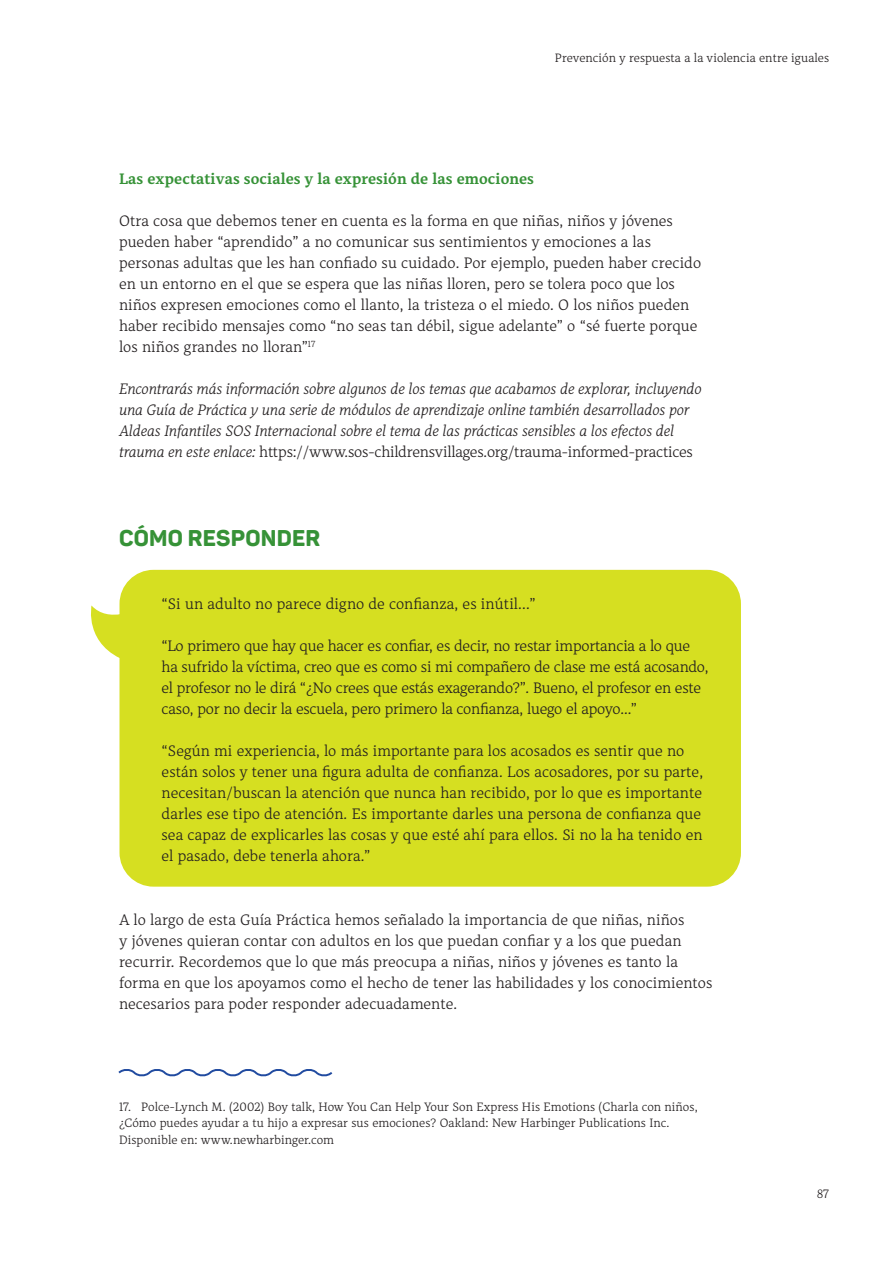
<style>
.page{position:relative;width:893px;height:1263px;background:#fff}
.page>*{position:absolute;margin:0;border:0;box-sizing:border-box;transform-origin:0 0}
.t1{font:800 22.5px "Panton";letter-spacing:.01em;color:#369237}
.t2{font:300 15px/21px "Alkes";letter-spacing:.005em;color:#231f20}
.t3{font:italic 300 15px/21px "Alkes";letter-spacing:-.01em;color:#231f20}
.t4{font:300 15px/21px "Alkes";letter-spacing:-.015em;color:#231f20}
.t5{font:700 15px "Alkes";letter-spacing:.01em;color:#369237}
.t6{font:300 12px/16.5px "Alkes";letter-spacing:.005em;color:#231f20}
.s1{font-style:normal}
</style>
<div class="page">
<svg style="left:91px;top:605px;width:28px;height:53px"></svg>
<div style="left:119px;top:570px;width:622px;height:317px;background:#d6df21;border-radius:34px"></div>
<svg style="left:118px;top:1069px;width:215px;height:8px"></svg>
<p class="t6" style="left:555px;top:50px;width:276px">Prevención y respuesta a la violencia entre iguales</p>
<p class="t5" style="left:119px;top:169px;width:416px">Las expectativas sociales y la expresión de las emociones</p>
<p class="t2" style="left:119px;top:210px;width:584px">Otra cosa que debemos tener en cuenta es la forma en que niñas, niños y jóvenes pueden haber “aprendido” a no comunicar sus sentimientos y emociones a las personas adultas que les han confiado su cuidado. Por ejemplo, pueden haber crecido en un entorno en el que se espera que las niñas lloren, pero se tolera poco que los niños expresen emociones como el llanto, la tristeza o el miedo. O los niños pueden haber recibido mensajes como “no seas tan débil, sigue adelante” o “sé fuerte porque los niños grandes no lloran”<sup>17</sup></p>
<p class="t3" style="left:119px;top:378px;width:584px">Encontrarás más información sobre algunos de los temas que acabamos de explorar, incluyendo una Guía de Práctica y una serie de módulos de aprendizaje online también desarrollados por Aldeas Infantiles SOS Internacional sobre el tema de las prácticas sensibles a los efectos del trauma en este enlace: <span class="s1">https://www.sos-childrensvillages.org/trauma-informed-practices</span></p>
<h1 class="t1" style="left:119px;top:524px;width:203px">CÓMO RESPONDER</h1>
<p class="t2" style="left:162px;top:593px;width:375px">“Si un adulto no parece digno de confianza, es inútil...”</p>
<p class="t4" style="left:162px;top:635px;width:548px">“Lo primero que hay que hacer es confiar, es decir, no restar importancia a lo que ha sufrido la víctima, creo que es como si mi compañero de clase me está acosando, el profesor no le dirá “¿No crees que estás exagerando?”. Bueno, el profesor en este caso, por no decir la escuela, pero primero la confianza, luego el apoyo...”</p>
<p class="t2" style="left:162px;top:740px;width:543px">“Según mi experiencia, lo más importante para los acosados es sentir que no están solos y tener una figura adulta de confianza. Los acosadores, por su parte, necesitan/buscan la atención que nunca han recibido, por lo que es importante darles ese tipo de atención. Es importante darles una persona de confianza que sea capaz de explicarles las cosas y que esté ahí para ellos. Si no la ha tenido en el pasado, debe tenerla ahora.”</p>
<p class="t2" style="left:119px;top:909px;width:595px">A lo largo de esta Guía Práctica hemos señalado la importancia de que niñas, niños<br>y jóvenes quieran contar con adultos en los que puedan confiar y a los que puedan recurrir. Recordemos que lo que más preocupa a niñas, niños y jóvenes es tanto la forma en que los apoyamos como el hecho de tener las habilidades y los conocimientos necesarios para poder responder adecuadamente.</p>
<p class="t6" style="left:119px;top:1098px;width:580px">17. Polce-Lynch M. (2002) Boy talk, How You Can Help Your Son Express His Emotions (Charla con niños, ¿Cómo puedes ayudar a tu hijo a expresar sus emociones? Oakland: New Harbinger Publications Inc.<br>Disponible en: www.newharbinger.com</p>
<p class="t6" style="left:817px;top:1185px;width:14px">87</p>
</div>
